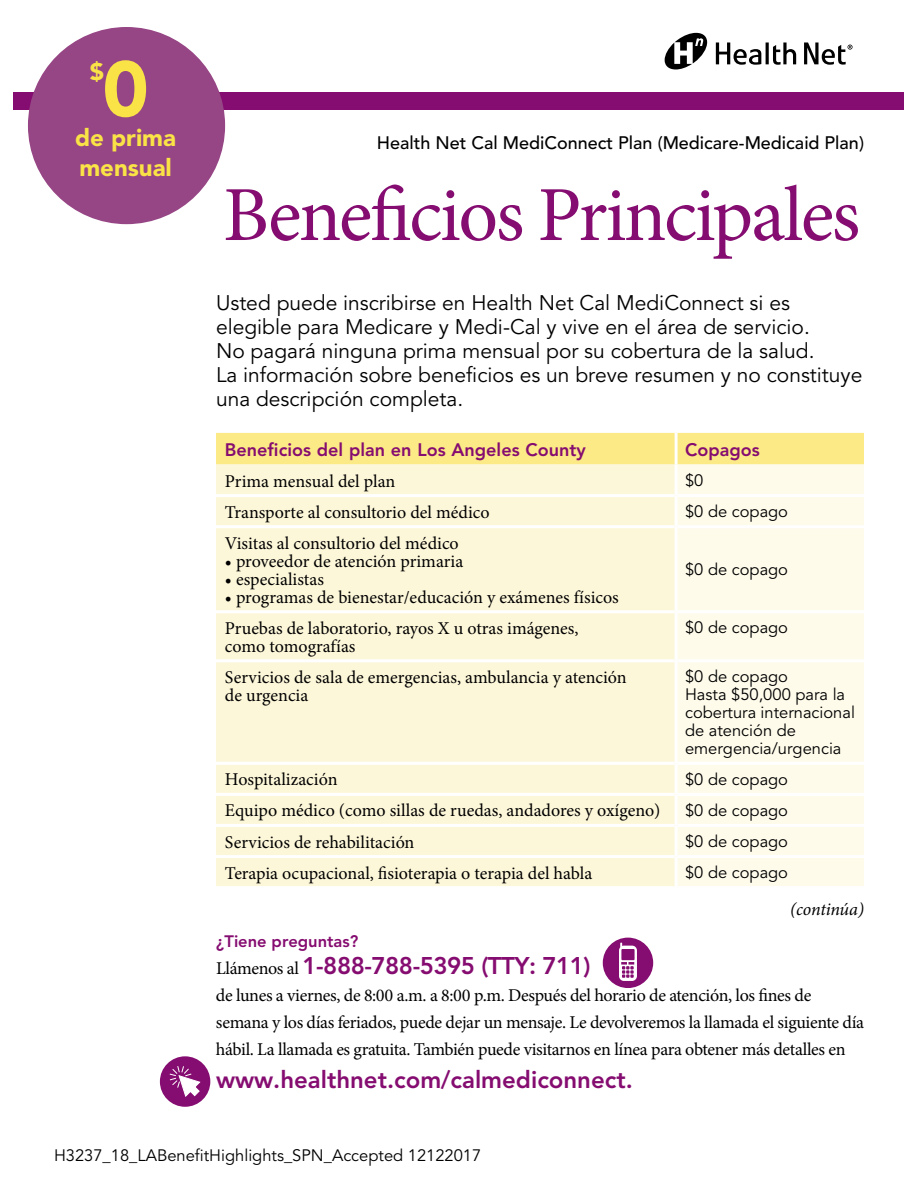
<style>
.page{position:relative;width:918px;height:1188px;background:#fff}
.page>*{position:absolute;margin:0;border:0;box-sizing:border-box;transform-origin:0 0}
.t1{font:78px "Minion Pro";letter-spacing:-.03em;color:#850c70}
.t2{font:900 78px "Avenir LT Std";color:#f9e346}
.t3{font:800 24px "Avenir LT Std";letter-spacing:-.02em;color:#850c70}
.t4{font:800 24px "Avenir LT Std";color:#850c70}
.t5{font:900 24px/30px "Avenir LT Std";color:#f9e346}
.t6{font:21px/24px "Avenir LT Std";color:#000}
.t7{font:18px/18px "Minion Pro";letter-spacing:-.005em;color:#000}
.t8{font:500 18px "Avenir LT Std";color:#000}
.t9{font:800 18px "Avenir LT Std";color:#850c70}
.t10{font:italic 18px "Minion Pro";letter-spacing:-.01em;color:#000}
.t11{font:16.5px/18px "Avenir LT Std";color:#000}
.t12{font:800 16.5px "Avenir LT Std";color:#850c70}
.s1{font-family:"Minion Pro";font-weight:400;font-size:18px;color:#000}
</style>
<div class="page">
<div style="left:14px;top:92px;width:890px;height:18px;background:#850c70"></div>
<svg style="left:665px;top:33px;width:42px;height:36px"></svg>
<svg style="left:716px;top:42px;width:80px;height:23px"></svg>
<svg style="left:804px;top:42px;width:49px;height:23px"></svg>
<div style="left:28px;top:27px;width:197px;height:197px;background:#964585;border-radius:50%"></div>
<div style="left:216px;top:433px;width:648px;height:32px;background:#fbea85"></div>
<div style="left:216px;top:465px;width:459px;height:421px;background:#fdf7da"></div>
<div style="left:678px;top:465px;width:186px;height:421px;background:#fefbeb"></div>
<hr style="left:675px;top:433px;width:3px;height:32px;background:#fff">
<hr style="left:216px;top:525px;width:459px;height:3px;background:#fff">
<hr style="left:678px;top:525px;width:186px;height:3px;background:#fff">
<hr style="left:216px;top:610px;width:459px;height:3px;background:#fff">
<hr style="left:678px;top:610px;width:186px;height:3px;background:#fff">
<hr style="left:216px;top:659px;width:459px;height:3px;background:#fff">
<hr style="left:678px;top:659px;width:186px;height:3px;background:#fff">
<hr style="left:216px;top:762px;width:459px;height:3px;background:#fff">
<hr style="left:678px;top:762px;width:186px;height:3px;background:#fff">
<hr style="left:216px;top:793px;width:459px;height:3px;background:#fff">
<hr style="left:678px;top:793px;width:186px;height:3px;background:#fff">
<hr style="left:216px;top:824px;width:459px;height:3px;background:#fff">
<hr style="left:678px;top:824px;width:186px;height:3px;background:#fff">
<hr style="left:216px;top:855px;width:459px;height:3px;background:#fff">
<hr style="left:678px;top:855px;width:186px;height:3px;background:#fff">
<hr style="left:216px;top:494px;width:459px;height:3px;background:#fff">
<hr style="left:678px;top:494px;width:186px;height:3px;background:#fff">
<div style="left:603px;top:938px;width:50px;height:50px;background:#850c70;border-radius:50%"></div>
<svg style="left:619px;top:943px;width:18px;height:38px"></svg>
<div style="left:160px;top:1056px;width:50px;height:51px;background:#850c70;border-radius:50%"></div>
<svg style="left:169px;top:1066px;width:32px;height:31px"></svg>
<h1 class="t2" style="left:103px;top:42px;width:48px">0</h1>
<h2 class="t5" style="left:75px;top:123px;width:102px">de prima mensual</h2>
<h2 class="t5" style="left:90px;top:56px;width:16px">$</h2>
<p class="t8" style="left:377px;top:132px;width:489px">Health Net Cal MediConnect Plan (Medicare-Medicaid Plan)</p>
<h1 class="t1" style="left:223px;top:163px;width:639px">Beneficios Principales</h1>
<p class="t6" style="left:216px;top:292px;width:648px">Usted puede inscribirse en Health Net Cal MediConnect si es elegible para Medicare y Medi-Cal y vive en el área de servicio.<br>No pagará ninguna prima mensual por su cobertura de la salud.<br>La información sobre beneficios es un breve resumen y no constituye una descripción completa.</p>
<p class="t9" style="left:225px;top:439px;width:362px">Beneficios del plan en Los Angeles County</p>
<p class="t9" style="left:685px;top:439px;width:76px">Copagos</p>
<p class="t7" style="left:225px;top:472px;width:172px">Prima mensual del plan</p>
<p class="t11" style="left:685px;top:472px;width:20px">$0</p>
<p class="t7" style="left:225px;top:503px;width:266px">Transporte al consultorio del médico</p>
<p class="t11" style="left:685px;top:503px;width:105px">$0 de copago</p>
<p class="t7" style="left:225px;top:534px;width:235px">Visitas al consultorio del médico</p>
<p class="t7" style="left:225px;top:552px;width:240px">• proveedor de atención primaria</p>
<p class="t7" style="left:225px;top:570px;width:100px">• especialistas</p>
<p class="t7" style="left:225px;top:588px;width:395px">• programas de bienestar/educación y exámenes físicos</p>
<p class="t11" style="left:685px;top:561px;width:105px">$0 de copago</p>
<p class="t7" style="left:225px;top:619px;width:355px">Pruebas de laboratorio, rayos X u otras imágenes, como tomografías</p>
<p class="t11" style="left:685px;top:619px;width:105px">$0 de copago</p>
<p class="t7" style="left:225px;top:668px;width:403px">Servicios de sala de emergencias, ambulancia y atención de urgencia</p>
<p class="t11" style="left:685px;top:668px;width:171px">$0 de copago<br>Hasta $50,000 para la cobertura internacional de atención de emergencia/urgencia</p>
<p class="t7" style="left:225px;top:771px;width:114px">Hospitalización</p>
<p class="t11" style="left:685px;top:771px;width:105px">$0 de copago</p>
<p class="t7" style="left:225px;top:802px;width:437px">Equipo médico (como sillas de ruedas, andadores y oxígeno)</p>
<p class="t11" style="left:685px;top:802px;width:105px">$0 de copago</p>
<p class="t7" style="left:225px;top:833px;width:191px">Servicios de rehabilitación</p>
<p class="t11" style="left:685px;top:833px;width:105px">$0 de copago</p>
<p class="t7" style="left:225px;top:864px;width:369px">Terapia ocupacional, fisioterapia o terapia del habla</p>
<p class="t11" style="left:685px;top:864px;width:105px">$0 de copago</p>
<p class="t10" style="left:790px;top:897px;width:75px">(continúa)</p>
<p class="t12" style="left:216px;top:932px;width:144px">¿Tiene preguntas?</p>
<h2 class="t3" style="left:216px;top:952px;width:376px"><span class="s1">Llámenos al</span> 1-888-788-5395 (TTY: 711)</h2>
<p class="t7" style="left:216px;top:982px;width:650px;line-height:27px">de lunes a viernes, de 8:00 a.m. a 8:00 p.m. Después del horario de atención, los fines de semana y los días feriados, puede dejar un mensaje. Le devolveremos la llamada el siguiente día hábil. La llamada es gratuita. También puede visitarnos en línea para obtener más detalles en</p>
<h2 class="t4" style="left:216px;top:1066px;width:418px">www.healthnet.com/calmediconnect.</h2>
<p class="t11" style="left:54px;top:1147px;width:429px">H3237_18_LABenefitHighlights_SPN_Accepted 12122017</p>
</div>
